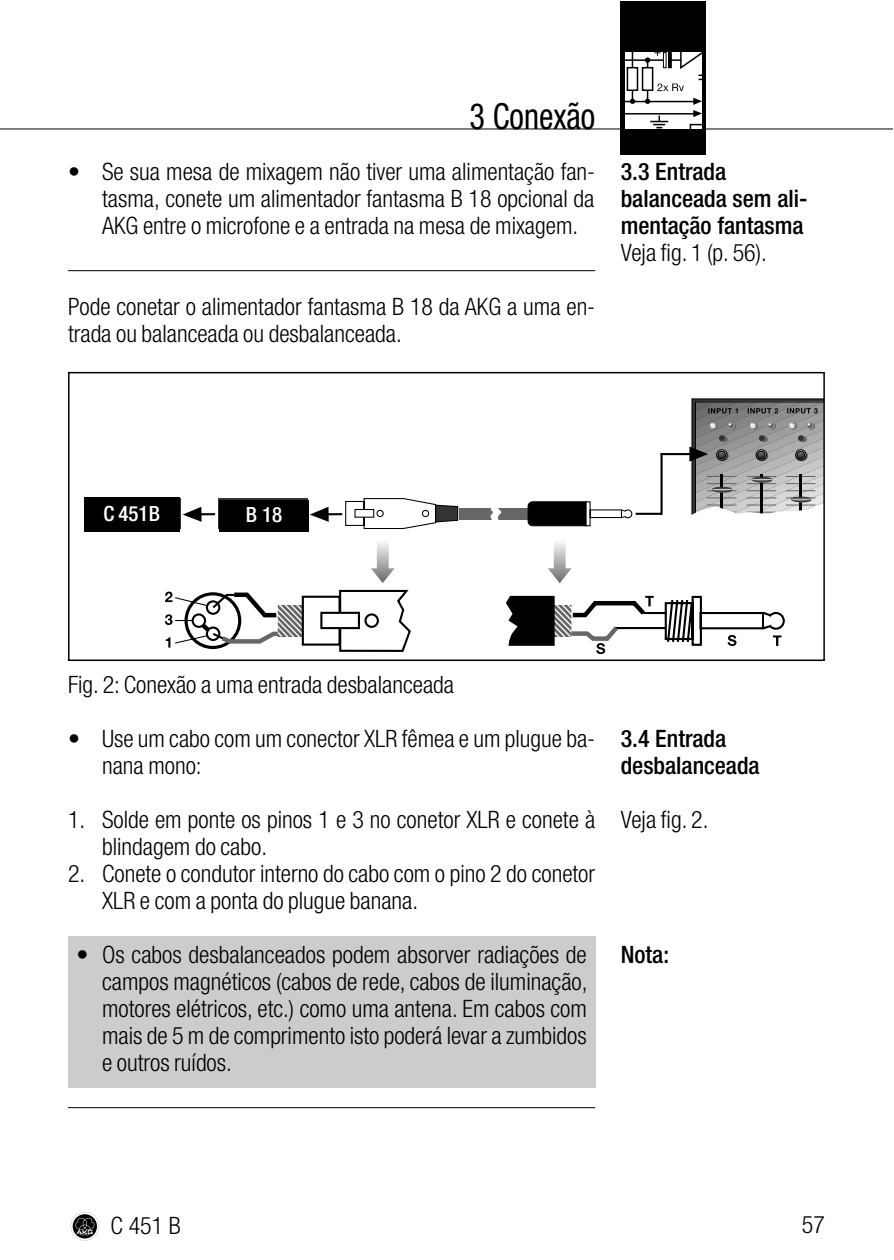
<style>
.page{position:relative;width:894px;height:1260px;background:#fff}
.page>*{position:absolute;margin:0;border:0;box-sizing:border-box;transform-origin:0 0}
.t1{font:condensed 36px "Helvetica Neue LT";color:#000;scale:.9 1}
.t2{font:300 condensed 24px/27px "Helvetica Neue LT";color:#000}
.t3{font:500 condensed 24px/27px "Helvetica Neue LT";color:#000}
.t4{font:500 condensed 21px "Helvetica Neue LT";color:#fff}
</style>
<div class="page">
<div style="left:68px;top:936px;width:527px;height:151px;background:#ccc"></div>
<hr style="left:68px;top:270px;width:527px;height:1px;background:#000">
<hr style="left:68px;top:1107px;width:527px;height:1px;background:#000">
<hr style="left:0;top:128px;width:893px;height:1px;background:#000">
<div style="left:621px;top:1px;width:85px;height:153px;background:#000"></div>
<svg style="left:625px;top:52px;width:77px;height:77px;background:#d6d6d6"></svg>
<svg style="left:71px;top:1212px;width:28px;height:29px"></svg>
<svg style="left:108px;top:398px;width:714px;height:256px"></svg>
<div style="left:68px;top:372px;width:757px;height:289px;border:2px solid #000"></div>
<div style="left:84px;top:498px;width:96px;height:34px;background:#000"></div>
<div style="left:219px;top:501px;width:90px;height:31px;background:#000"></div>
<h1 class="t1" style="left:470px;top:103px;width:141px">3 Conexão</h1>
<p class="t2" style="left:102px;top:161px;width:495px;text-align:justify;text-indent:-34px">• Se sua mesa de mixagem não tiver uma alimentação fan&shy;tasma, conete um alimentador fantasma B 18 opcional da AKG entre o microfone e a entrada na mesa de mixagem.</p>
<p class="t2" style="left:68px;top:296px;width:529px">Pode conetar o alimentador fantasma B 18 da AKG a uma en&shy;trada ou balanceada ou desbalanceada.</p>
<p class="t3" style="left:621px;top:161px;width:188px">3.3 Entrada balanceada sem ali&shy;mentação fantasma</p>
<p class="t2" style="left:621px;top:242px;width:148px">Veja fig. 1 (p. 56).</p>
<p class="t4" style="left:104px;top:506px;width:58px">C 451B</p>
<p class="t4" style="left:246px;top:507px;width:38px">B 18</p>
<p class="t2" style="left:68px;top:674px;width:388px">Fig. 2: Conexão a uma entrada desbalanceada</p>
<p class="t2" style="left:102px;top:728px;width:495px;text-indent:-34px">• Use um cabo com um conector XLR fêmea e um plugue ba&shy;nana mono:</p>
<p class="t2" style="left:102px;top:809px;width:495px;text-indent:-34px">1. Solde em ponte os pinos 1 e 3 no conetor XLR e conete à blindagem do cabo.</p>
<p class="t2" style="left:102px;top:863px;width:495px;text-indent:-34px">2. Conete o condutor interno do cabo com o pino 2 do conetor<br>XLR e com a ponta do plugue banana.</p>
<p class="t2" style="left:102px;top:944px;width:487px;text-align:justify;text-indent:-26px">• Os cabos desbalanceados podem absorver radiações de campos magnéticos (cabos de rede, cabos de iluminação, motores elétricos, etc.) como uma antena. Em cabos com mais de 5 m de comprimento isto poderá levar a zumbidos e outros ruídos.</p>
<p class="t3" style="left:621px;top:728px;width:140px">3.4 Entrada desbalanceada</p>
<p class="t2" style="left:621px;top:809px;width:89px">Veja fig. 2.</p>
<p class="t3" style="left:621px;top:944px;width:50px">Nota:</p>
<p class="t2" style="left:111px;top:1215px;width:72px">C 451 B</p>
<p class="t2" style="left:802px;top:1214px;width:25px">57</p>
</div>
